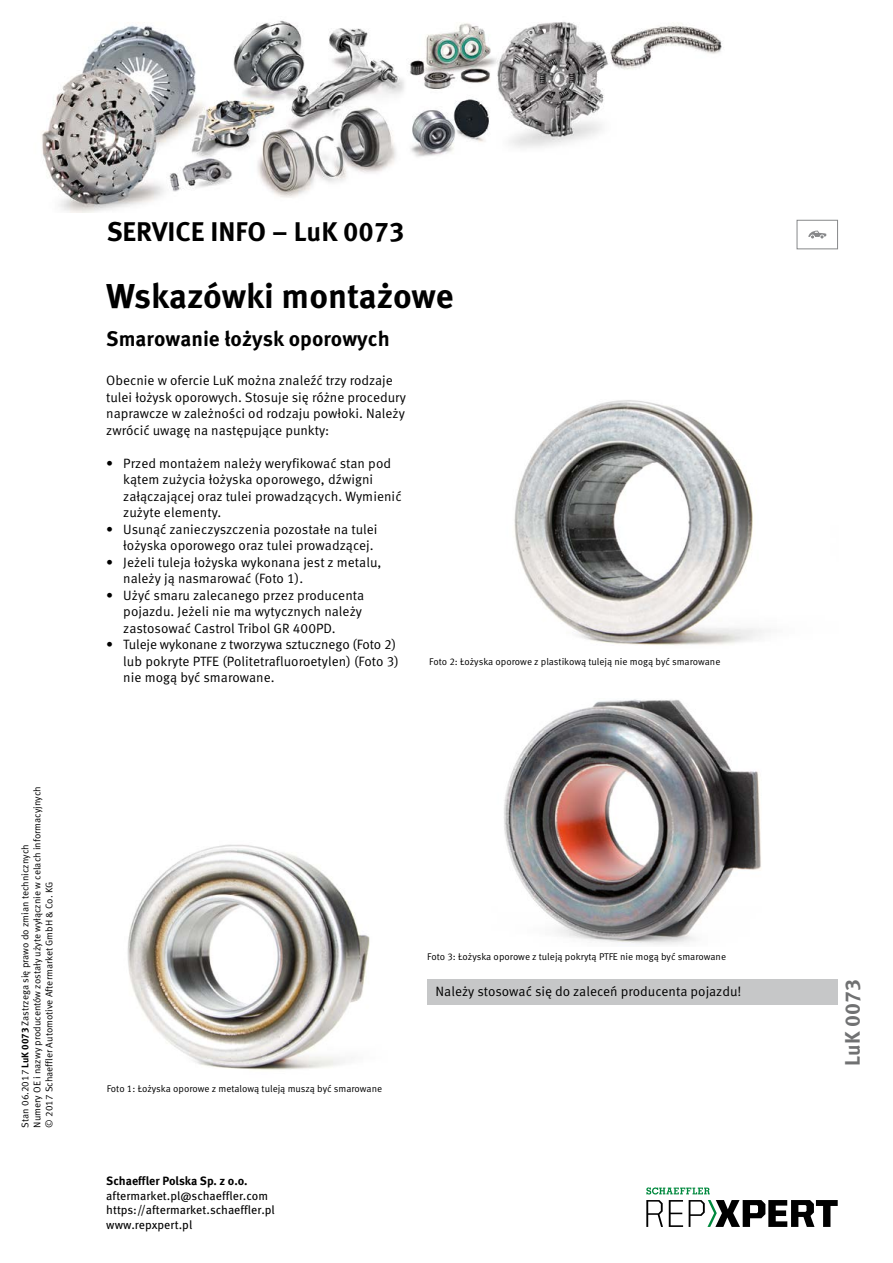
<style>
.page{position:relative;width:893px;height:1263px;background:#fff}
.page>*{position:absolute;margin:0;border:0;box-sizing:border-box;transform-origin:0 0}
.t1{font:700 34.5px "Meta Pro";letter-spacing:-.005em;color:#000}
.t2{font:700 27px "Meta Pro";color:#000}
.t3{font:700 21px "Meta Pro";color:#000}
.t4{font:700 21px "Meta Pro";color:#707172}
.t5{font:13.5px/16.5px "Meta Pro Norm";color:#000}
.t6{font:12px/14.4px "Meta Pro";color:#000}
.t7{font:700 12px "Meta Pro";color:#000}
.t8{font:9.75px/12px "Meta Pro Norm";letter-spacing:-.005em;color:#000}
.s1{font-family:"Meta Pro";font-weight:700}
</style>
<div class="page">
<img style="left:127px;top:844px;width:243px;height:226px">
<img style="left:514px;top:400px;width:250px;height:245px">
<img style="left:504px;top:699px;width:257px;height:246px">
<div style="left:427px;top:979px;width:411px;height:25px;background:#c6c7c8"></div>
<div style="left:797px;top:220px;width:41px;height:29px;border:1px solid #87888a"></div>
<svg style="left:808px;top:231px;width:18px;height:7px"></svg>
<img style="left:41px;top:20px;width:681px;height:193px">
<svg style="left:646px;top:1200px;width:17px;height:27px"></svg>
<svg style="left:669px;top:1200px;width:14px;height:27px"></svg>
<svg style="left:689px;top:1200px;width:149px;height:27px"></svg>
<svg style="left:646px;top:1187px;width:64px;height:7px"></svg>
<p class="t8" style="left:19px;top:1127px;width:343px;rotate:-90deg">Stan 06.2017 <span class="s1">LuK 0073</span> Zastrzega się prawo do zmian technicznych<br>Numery OE i nazwy producentów zostały użyte wyłącznie w celach informacyjnych © 2017 Schaeffler Automotive Aftermarket GmbH &amp; Co. KG</p>
<h2 class="t2" style="left:107px;top:210px;width:299px">SERVICE INFO – LuK 0073</h2>
<h1 class="t1" style="left:106px;top:269px;width:349px">Wskazówki montażowe</h1>
<h3 class="t3" style="left:106px;top:323px;width:285px">Smarowanie łożysk oporowych</h3>
<p class="t5" style="left:106px;top:371px;width:301px">Obecnie w ofercie LuK można znaleźć trzy rodzaje tulei łożysk oporowych. Stosuje się różne procedury naprawcze w zależności od rodzaju powłoki. Należy zwrócić uwagę na następujące punkty:</p>
<p class="t5" style="left:123px;top:454px;width:280px;text-indent:-17px">• Przed montażem należy weryfikować stan pod kątem zużycia łożyska oporowego, dźwigni załączającej oraz tulei prowadzących. Wymienić zużyte elementy.</p>
<p class="t5" style="left:106px;top:520px;width:273px;text-align:right">• Usunąć zanieczyszczenia pozostałe na tulei łożyska oporowego oraz tulei prowadzącej.</p>
<p class="t5" style="left:123px;top:553px;width:260px;text-indent:-17px">• Jeżeli tuleja łożyska wykonana jest z metalu, należy ją nasmarować (Foto 1).</p>
<p class="t5" style="left:123px;top:586px;width:242px;text-indent:-17px">• Użyć smaru zalecanego przez producenta pojazdu. Jeżeli nie ma wytycznych należy zastosować Castrol Tribol GR 400PD.</p>
<p class="t5" style="left:123px;top:635px;width:277px;text-indent:-17px">• Tuleje wykonane z tworzywa sztucznego (Foto 2) lub pokryte PTFE (Politetrafluoroetylen) (Foto 3) nie mogą być smarowane.</p>
<p class="t8" style="left:429px;top:655px;width:293px">Foto 2: Łożyska oporowe z plastikową tuleją nie mogą być smarowane</p>
<p class="t8" style="left:427px;top:950px;width:300px">Foto 3: Łożyska oporowe z tuleją pokrytą PTFE nie mogą być smarowane</p>
<p class="t8" style="left:107px;top:1082px;width:277px">Foto 1: Łożyska oporowe z metalową tuleją muszą być smarowane</p>
<p class="t7" style="left:106px;top:1172px;width:143px">Schaeffler Polska Sp. z o.o.</p>
<p class="t6" style="left:106px;top:1188px;width:170px">aftermarket.pl@schaeffler.com https://aftermarket.schaeffler.pl www.repxpert.pl</p>
<p class="t5" style="left:436px;top:982px;width:307px">Należy stosować się do zaleceń producenta pojazdu!</p>
<h3 class="t4" style="left:836px;top:1065px;width:88px;rotate:-90deg">LuK 0073</h3>
</div>
